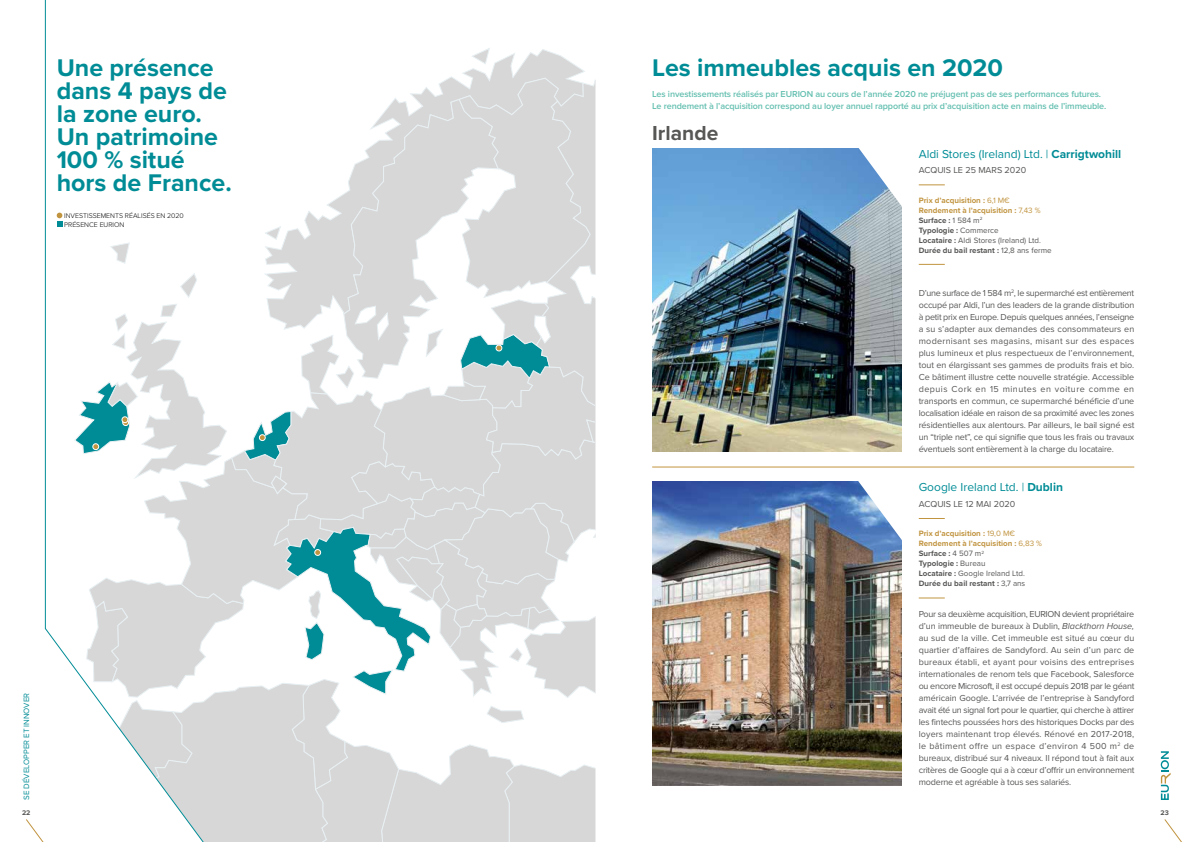
<style>
.page{position:relative;width:1191px;height:842px;background:#fff}
.page>*{position:absolute;margin:0;border:0;box-sizing:border-box;transform-origin:0 0}
.t1{font:700 25px/23px "Proxima Nova";color:#008c96}
.t2{font:700 21px "Proxima Nova";color:#575756}
.t3{font:12px "Proxima Nova";color:#008c96}
.t4{font:9px/12px "Proxima Nova";letter-spacing:-.02em;color:#575756;text-align:justify}
.t5{font:600 9px/12px "Proxima Nova";letter-spacing:-.01em;color:#64bfb0}
.t6{font:9px "Proxima Nova";color:#575756}
.t7{font:8px/10px "Proxima Nova";color:#575756}
.t8{font:700 8px/10px "Proxima Nova";color:#575756}
.t9{font:8px "Proxima Nova";color:#008c96}
.t10{font:300 7px/9px "Proxima Nova";color:#000}
.t11{font:700 7px "Proxima Nova";color:#575756}
.s1{font-weight:700}
.s2{font-weight:700;color:#c19440}
.s3{color:#c19440}
.s4{font-weight:400;color:#c19440}
.s5{font-weight:400}
.s6{font-style:italic}
</style>
<div class="page">
<svg style="left:1164px;top:819px;width:18px;height:23px"></svg>
<svg style="left:1160px;top:751px;width:10px;height:49px"></svg>
<svg style="left:26px;top:18px;width:569px;height:824px"></svg>
<hr style="left:652px;top:467px;width:482px;height:1px;background:#c19440">
<img style="left:652px;top:148px;width:249px;height:304px">
<svg style="left:856px;top:148px;width:46px;height:62px"></svg>
<img style="left:652px;top:482px;width:249px;height:303px">
<svg style="left:856px;top:481px;width:46px;height:63px"></svg>
<svg style="left:918px;top:518px;width:26px;height:1px"></svg>
<svg style="left:918px;top:598px;width:26px;height:1px"></svg>
<svg style="left:918px;top:185px;width:26px;height:1px"></svg>
<svg style="left:918px;top:264px;width:26px;height:1px"></svg>
<h1 class="t1" style="left:57px;top:56px;width:176px">Une présence dans 4 pays de la zone euro.<br>Un patrimoine<br>100 % situé hors de France.</h1>
<p class="t10" style="left:64px;top:211px;width:121px">INVESTISSEMENTS RÉALISÉS EN 2020<br>PRÉSENCE EURION</p>
<p class="t9" style="left:21px;top:800px;width:109px;rotate:-90deg">SE DÉVELOPPER ET INNOVER</p>
<h1 class="t1" style="left:652px;top:56px;width:352px">Les immeubles acquis en 2020</h1>
<p class="t5" style="left:652px;top:88px;width:455px">Les investissements réalisés par EURION au cours de l’année 2020 ne préjugent pas de ses performances futures.<br>Le rendement à l’acquisition correspond au loyer annuel rapporté au prix d’acquisition acte en mains de l’immeuble.</p>
<h2 class="t2" style="left:652px;top:117px;width:68px">Irlande</h2>
<h3 class="t3" style="left:918px;top:145px;width:204px">Aldi Stores (Ireland) Ltd. | <span class="s1">Carrigtwohill</span></h3>
<p class="t6" style="left:918px;top:164px;width:109px">ACQUIS LE 25 MARS 2020</p>
<p class="t7" style="left:918px;top:195px;width:135px"><span class="s2">Prix d’acquisition :</span> <span class="s3">6,1 M€<br></span><span class="s2">Rendement à l’acquisition :</span> <span class="s3">7,43 %<br></span><span class="s1">Surface :</span> 1 584 m<sup>2<br></sup><span class="s1">Typologie :</span> Commerce<br><span class="s1">Locataire :</span> Aldi Stores (Ireland) Ltd.<br><span class="s1">Durée du bail restant :</span> 12,8 ans ferme</p>
<p class="t4" style="left:918px;top:286px;width:217px">D’une surface de 1 584 m<sup>2</sup>, le supermarché est entièrement occupé par Aldi, l’un des leaders de la grande distribution à petit prix en Europe. Depuis quelques années, l’enseigne a su s’adapter aux demandes des consommateurs en modernisant ses magasins, misant sur des espaces plus lumineux et plus respectueux de l’environnement, tout en élargissant ses gammes de produits frais et bio.<br>Ce bâtiment illustre cette nouvelle stratégie. Accessible depuis Cork en 15 minutes en voiture comme en transports en commun, ce supermarché bénéficie d’une localisation idéale en raison de sa proximité avec les zones résidentielles aux alentours. Par ailleurs, le bail signé est un “triple net”, ce qui signifie que tous les frais ou travaux éventuels sont entièrement à la charge du locataire.</p>
<h3 class="t3" style="left:918px;top:478px;width:146px">Google Ireland Ltd. | <span class="s1">Dublin</span></h3>
<p class="t6" style="left:918px;top:497px;width:98px">ACQUIS LE 12 MAI 2020</p>
<p class="t8" style="left:918px;top:528px;width:125px"><span class="s3">Prix d’acquisition :</span> <span class="s4">19,0 M€<br></span><span class="s3">Rendement à l’acquisition :</span> <span class="s4">6,83 %<br></span>Surface : <span class="s5">4 507 m</span><sup>2<br></sup>Typologie : <span class="s5">Bureau<br></span>Locataire : <span class="s5">Google Ireland Ltd.<br></span>Durée du bail restant : <span class="s5">3,7 ans</span></p>
<p class="t4" style="left:918px;top:608px;width:217px">Pour sa deuxième acquisition, EURION devient propriétaire d’un immeuble de bureaux à Dublin, <span class="s6">Blackthorn House, </span>au sud de la ville. Cet immeuble est situé au cœur du quartier d’affaires de Sandyford. Au sein d’un parc de bureaux établi, et ayant pour voisins des entreprises internationales de renom tels que Facebook, Salesforce ou encore Microsoft, il est occupé depuis 2018 par le géant américain Google. L’arrivée de l’entreprise à Sandyford avait été un signal fort pour le quartier, qui cherche à attirer les fintechs poussées hors des historiques Docks par des loyers maintenant trop élevés. Rénové en 2017-2018, le bâtiment offre un espace d’environ 4 500 m<sup>2</sup> de bureaux, distribué sur 4 niveaux. Il répond tout à fait aux critères de Google qui a à cœur d’offrir un environnement moderne et agréable à tous ses salariés.</p>
<p class="t11" style="left:22px;top:808px;width:10px">22</p>
<p class="t11" style="left:1160px;top:808px;width:10px">23</p>
</div>
